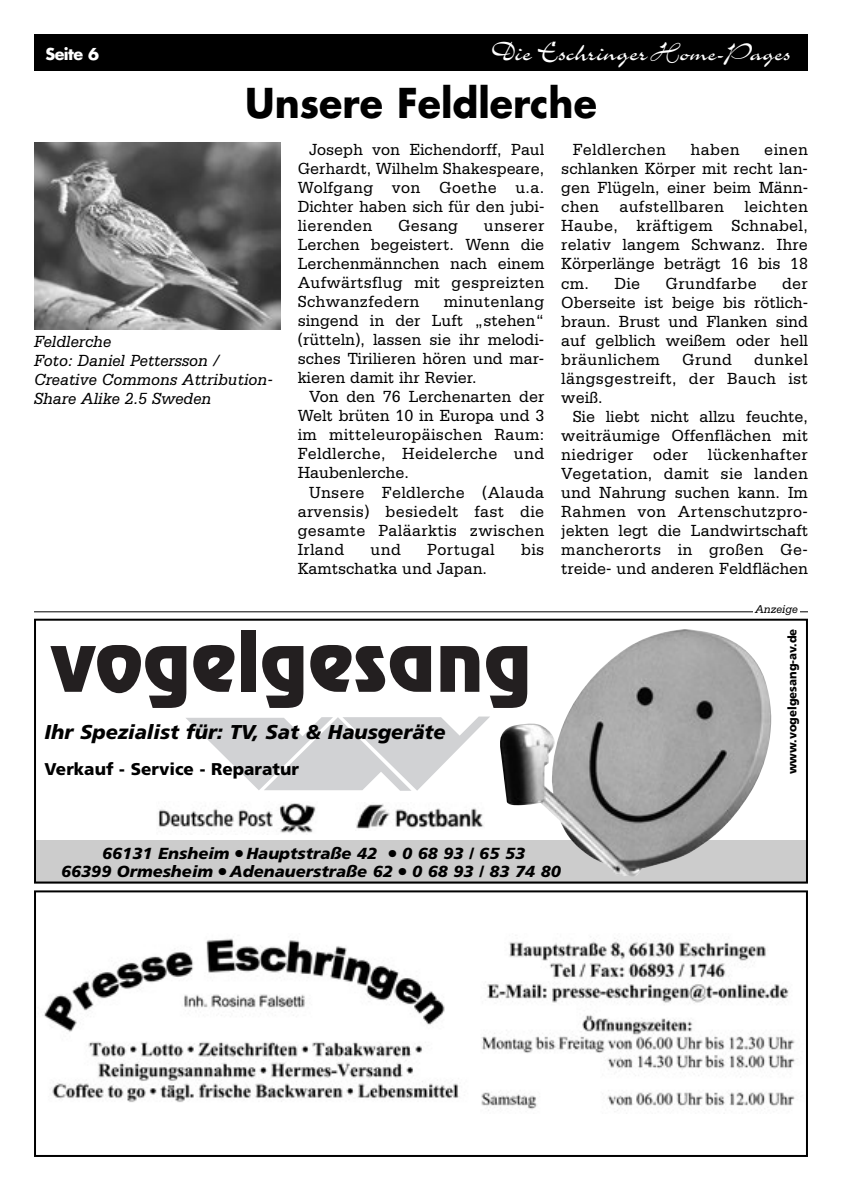
<style>
.page{position:relative;width:842px;height:1191px;background:#fff}
.page>*{position:absolute;margin:0;border:0;box-sizing:border-box;transform-origin:0 0}
.t1{font:700 40px "Futura LT";color:#000;scale:.95 1}
.t2{font:30px "Charme LT";letter-spacing:-.02em;color:#fff}
.t3{font:italic 900 20px "Frutiger LT";color:#000}
.t4{font:17px/19px "Serifa LT";letter-spacing:.02em;color:#000;text-align:justify;scale:.95 1}
.t5{font:italic 17px/19px "Serifa LT";color:#000;scale:.95 1}
.t6{font:900 17px "Frutiger LT";color:#000}
.t7{font:17px "Serifa LT";color:#000;scale:.95 1}
.t8{font:italic 900 16px/18px "Frutiger LT";color:#000;text-align:center}
.t9{font:700 16px "Futura LT";letter-spacing:-.035em;color:#fff}
.t10{font:900 12px "Frutiger LT";color:#000;scale:.95 1}
.t11{font:italic 12px "Serifa LT";color:#000;scale:.95 1}
.s1{font-size:28px}
</style>
<div class="page">
<div style="left:34px;top:34px;width:774px;height:37px;background:#000"></div>
<img style="left:44px;top:936px;width:751px;height:175px">
<div style="left:34px;top:890px;width:774px;height:267px;border:2px solid #000"></div>
<svg style="left:186px;top:716px;width:304px;height:74px"></svg>
<div style="left:34px;top:840px;width:774px;height:43px;background:#ccc"></div>
<img style="left:500px;top:629px;width:271px;height:247px">
<img style="left:158px;top:803px;width:158px;height:30px">
<img style="left:356px;top:804px;width:128px;height:25px">
<svg style="left:50px;top:645px;width:136px;height:63px"></svg>
<svg style="left:193px;top:645px;width:42px;height:47px"></svg>
<div style="left:241px;top:630px;width:14px;height:62px;background:#231f20"></div>
<svg style="left:262px;top:646px;width:41px;height:62px"></svg>
<svg style="left:310px;top:645px;width:121px;height:47px"></svg>
<svg style="left:440px;top:646px;width:39px;height:46px"></svg>
<svg style="left:486px;top:646px;width:41px;height:62px"></svg>
<div style="left:34px;top:618px;width:774px;height:265px;border:2px solid #000"></div>
<hr style="left:34px;top:611px;width:774px;height:1px;background:#000">
<div style="left:753px;top:601px;width:46px;height:14px;background:#fff"></div>
<img style="left:34px;top:143px;width:247px;height:187px">
<p class="t9" style="left:45px;top:47px;width:55px">Seite 6</p>
<h2 class="t2" style="left:491px;top:42px;width:301px">Die Eschringer<span class="s1">Home-Pages</span></h2>
<h1 class="t1" style="left:245px;top:85px;width:372px">Unsere Feldlerche</h1>
<p class="t5" style="left:34px;top:333px;width:253px">Feldlerche<br>Foto: Daniel Pettersson /<br>Creative Commons Attribution-<br>Share Alike 2.5 Sweden</p>
<p class="t4" style="left:298px;top:142px;width:261px;text-indent:11px">Joseph von Eichendorff, Paul Gerhardt, Wilhelm Shakespeare, Wolfgang von Goethe u.a.<br>Dichter haben sich für den jubi&shy;lierenden</p>
<p class="t4" style="left:398px;top:218px;width:65px">Gesang</p>
<p class="t4" style="left:298px;top:218px;width:261px;text-indent:186px">unserer Lerchen begeistert. Wenn die Lerchenmännchen nach einem Aufwärtsflug mit gespreizten Schwanzfedern</p>
<p class="t4" style="left:298px;top:294px;width:261px;text-indent:146px">minutenlang singend in der Luft „stehen“ (rütteln), lassen sie ihr melodi&shy;sches Tirilieren hören und mar&shy;kieren damit ihr Revier.</p>
<p class="t4" style="left:298px;top:389px;width:261px;text-indent:11px">Von den 76 Lerchenarten der Welt brüten 10 in Europa und 3 im mitteleuropäischen Raum:<br>Feldlerche, Heidelerche und Haubenlerche.</p>
<p class="t4" style="left:298px;top:484px;width:261px;text-indent:11px">Unsere Feldlerche (Alauda arvensis) besiedelt fast die gesamte Paläarktis zwischen Irland</p>
<p class="t4" style="left:371px;top:541px;width:33px">und</p>
<p class="t4" style="left:427px;top:541px;width:73px">Portugal</p>
<p class="t4" style="left:521px;top:541px;width:26px">bis</p>
<p class="t7" style="left:298px;top:562px;width:201px">Kamtschatka und Japan.</p>
<p class="t3" style="left:45px;top:723px;width:403px">Ihr Spezialist für: TV, Sat &amp; Hausgeräte</p>
<p class="t6" style="left:45px;top:762px;width:256px">Verkauf - Service - Reparatur</p>
<p class="t4" style="left:561px;top:142px;width:261px;text-indent:203px">einen schlanken Körper mit recht lan&shy;gen Flügeln, einer beim Männ - chen aufstellbaren leichten Haube, kräftigem Schnabel, relativ langem Schwanz. Ihre Körperlänge beträgt 16 bis 18 cm. Die</p>
<p class="t4" style="left:573px;top:142px;width:100px">Feldlerchen</p>
<p class="t4" style="left:691px;top:142px;width:53px">haben</p>
<p class="t4" style="left:665px;top:275px;width:97px">Grundfarbe</p>
<p class="t4" style="left:561px;top:275px;width:261px;text-indent:221px">der Oberseite ist beige bis rötlich&shy;braun. Brust und Flanken sind auf gelblich weißem oder hell bräunlichem</p>
<p class="t4" style="left:682px;top:351px;width:54px">Grund</p>
<p class="t4" style="left:561px;top:351px;width:261px;text-indent:193px">dunkel längsgestreift, der Bauch ist weiß.</p>
<p class="t4" style="left:561px;top:408px;width:261px;text-indent:11px">Sie liebt nicht allzu feuchte, weiträumige Offenflächen mit niedriger oder lückenhafter Vegetation, damit sie landen und Nahrung suchen kann. Im Rahmen von Artenschutz pro - jekten legt die Landwirtschaft mancherorts in großen Ge - treide- und anderen Feldflächen</p>
<p class="t11" style="left:755px;top:605px;width:47px">Anzeige</p>
<p class="t10" style="left:787px;top:774px;width:155px;rotate:-90deg">www.vogelgesang-av.de</p>
<p class="t8" style="left:61px;top:845px;width:501px">66131 Ensheim ● Hauptstraße 42 ● 0 68 93 / 65 53<br>66399 Ormesheim ● Adenauerstraße 62 ● 0 68 93 / 83 74 80</p>
</div>
